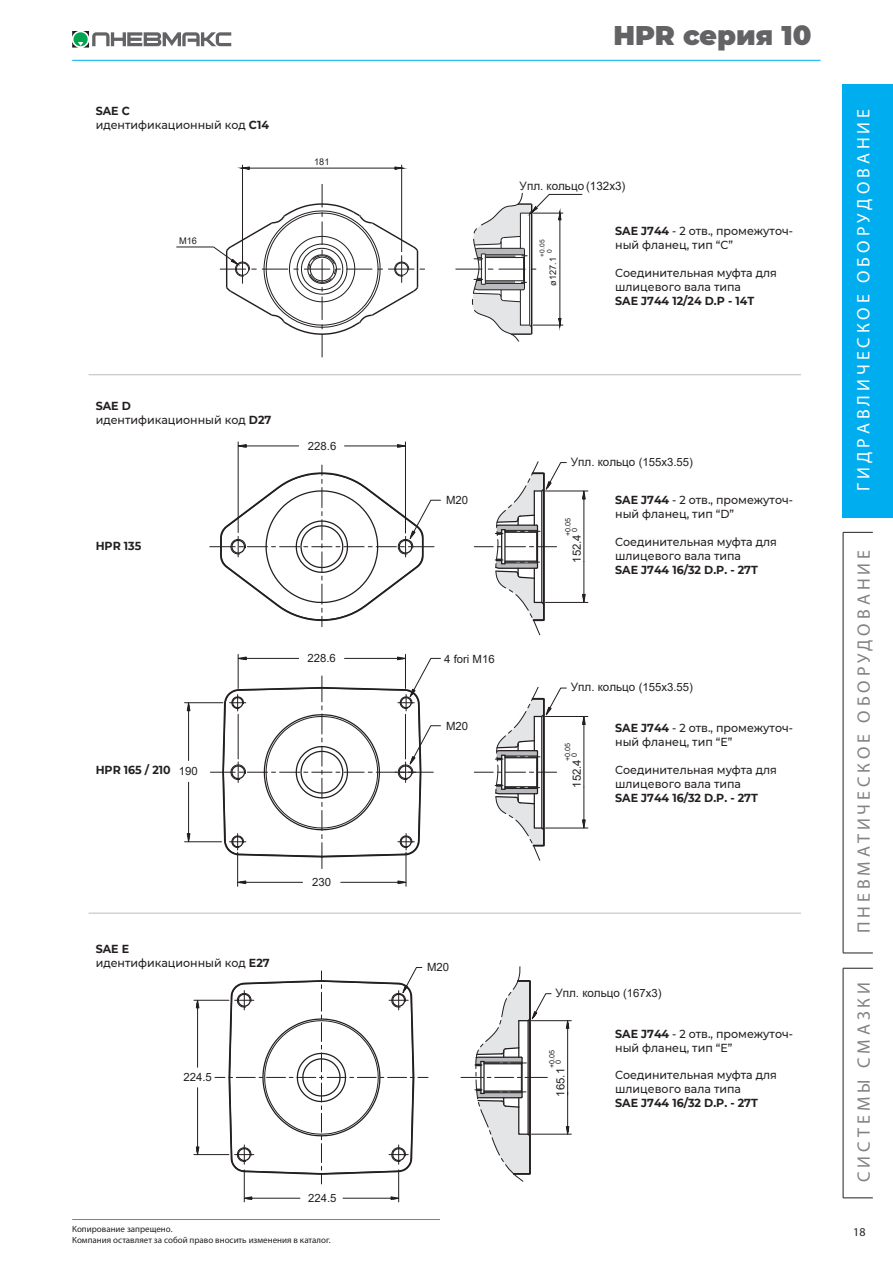
<style>
.page{position:relative;width:893px;height:1263px;background:#fff}
.page>*{position:absolute;margin:0;border:0;box-sizing:border-box;transform-origin:0 0}
.t1{font:900 27px "Montserrat";color:#636366}
.t2{font:18px "Myriad Pro";letter-spacing:.22em;color:#808285}
.t3{font:18px "Myriad Pro";letter-spacing:.22em;color:#fff}
.t4{font:12px "Myriad Pro";color:#231f20}
.t5{font:500 11.7px/14px "Montserrat";color:#231f20;scale:.95 1}
.t6{font:11.7px "Arial";color:#231f20}
.t7{font:700 11.7px "Montserrat";color:#231f20;scale:.95 1}
.t8{font:11.4px "Arial";color:#231f20}
.t9{font:9.15px "Arial";color:#231f20}
.t10{font:9px/10.8px "Myriad Pro";color:#231f20}
.t11{font:7.35px/6.6px "Arial";color:#231f20}
.t12{font:6.6px/7.4px "Arial";color:#231f20}
.s1{font-weight:700}
.s2{font-size:11.4px}
</style>
<div class="page">
<hr style="left:72px;top:60px;width:749px;height:1px;background:#00aeef">
<hr style="left:72px;top:1219px;width:368px;height:1px;background:#00aeef">
<svg style="left:72px;top:31px;width:159px;height:17px"></svg>
<div style="left:843px;top:84px;width:50px;height:433px;background:#00aeef"></div>
<hr style="left:843px;top:968px;width:30px;height:1px;background:#231f20">
<hr style="left:843px;top:968px;width:1px;height:230px;background:#231f20">
<hr style="left:843px;top:1197px;width:30px;height:1px;background:#231f20">
<hr style="left:843px;top:532px;width:30px;height:1px;background:#231f20">
<hr style="left:843px;top:532px;width:1px;height:421px;background:#231f20">
<hr style="left:843px;top:953px;width:30px;height:1px;background:#231f20">
<svg style="left:196px;top:999px;width:4px;height:9px"></svg>
<svg style="left:196px;top:1146px;width:4px;height:10px"></svg>
<svg style="left:243px;top:1196px;width:9px;height:4px"></svg>
<svg style="left:390px;top:1196px;width:10px;height:4px"></svg>
<svg style="left:566px;top:1021px;width:4px;height:8px"></svg>
<svg style="left:566px;top:1126px;width:4px;height:8px"></svg>
<hr style="left:194px;top:1000px;width:35px;height:1px;background:#231f20">
<hr style="left:194px;top:1154px;width:35px;height:1px;background:#231f20">
<hr style="left:197px;top:1008px;width:1px;height:59px;background:#231f20">
<hr style="left:197px;top:1088px;width:1px;height:59px;background:#231f20">
<hr style="left:244px;top:1170px;width:1px;height:32px;background:#231f20">
<hr style="left:398px;top:1170px;width:1px;height:32px;background:#231f20">
<hr style="left:252px;top:1198px;width:48px;height:1px;background:#231f20">
<hr style="left:343px;top:1198px;width:48px;height:1px;background:#231f20">
<hr style="left:531px;top:1020px;width:40px;height:1px;background:#231f20">
<hr style="left:531px;top:1134px;width:40px;height:1px;background:#231f20">
<hr style="left:567px;top:1028px;width:1px;height:67px;background:#231f20">
<hr style="left:567px;top:1092px;width:1px;height:35px;background:#231f20">
<svg style="left:215px;top:967px;width:213px;height:217px"></svg>
<svg style="left:461px;top:966px;width:91px;height:216px"></svg>
<svg style="left:238px;top:880px;width:8px;height:4px"></svg>
<svg style="left:397px;top:880px;width:9px;height:4px"></svg>
<svg style="left:186px;top:703px;width:5px;height:8px"></svg>
<svg style="left:186px;top:833px;width:5px;height:10px"></svg>
<svg style="left:582px;top:717px;width:4px;height:8px"></svg>
<svg style="left:582px;top:819px;width:4px;height:9px"></svg>
<hr style="left:237px;top:852px;width:1px;height:34px;background:#231f20">
<hr style="left:406px;top:852px;width:1px;height:34px;background:#231f20">
<hr style="left:246px;top:882px;width:57px;height:1px;background:#231f20">
<hr style="left:341px;top:882px;width:57px;height:1px;background:#231f20">
<hr style="left:238px;top:654px;width:1px;height:34px;background:#231f20">
<hr style="left:405px;top:654px;width:1px;height:34px;background:#231f20">
<hr style="left:185px;top:702px;width:38px;height:1px;background:#231f20">
<hr style="left:185px;top:841px;width:37px;height:1px;background:#231f20">
<hr style="left:188px;top:711px;width:1px;height:49px;background:#231f20">
<hr style="left:188px;top:782px;width:1px;height:52px;background:#231f20">
<svg style="left:210px;top:656px;width:231px;height:212px"></svg>
<hr style="left:545px;top:716px;width:43px;height:1px;background:#231f20">
<hr style="left:545px;top:828px;width:43px;height:1px;background:#231f20">
<hr style="left:584px;top:724px;width:1px;height:63px;background:#231f20">
<hr style="left:584px;top:787px;width:1px;height:33px;background:#231f20">
<svg style="left:474px;top:686px;width:93px;height:175px"></svg>
<svg style="left:582px;top:490px;width:4px;height:10px"></svg>
<svg style="left:582px;top:594px;width:4px;height:8px"></svg>
<svg style="left:237px;top:444px;width:10px;height:4px"></svg>
<svg style="left:397px;top:444px;width:8px;height:4px"></svg>
<hr style="left:545px;top:491px;width:43px;height:1px;background:#231f20">
<hr style="left:545px;top:602px;width:43px;height:1px;background:#231f20">
<hr style="left:584px;top:499px;width:1px;height:62px;background:#231f20">
<hr style="left:584px;top:561px;width:1px;height:33px;background:#231f20">
<svg style="left:210px;top:465px;width:231px;height:162px"></svg>
<hr style="left:238px;top:442px;width:1px;height:90px;background:#231f20">
<hr style="left:405px;top:442px;width:1px;height:91px;background:#231f20">
<hr style="left:246px;top:446px;width:53px;height:1px;background:#231f20">
<hr style="left:344px;top:446px;width:53px;height:1px;background:#231f20">
<svg style="left:474px;top:461px;width:93px;height:174px"></svg>
<hr style="left:176px;top:247px;width:38px;height:1px;background:#231f20">
<hr style="left:242px;top:165px;width:1px;height:100px;background:#231f20">
<hr style="left:401px;top:165px;width:1px;height:87px;background:#231f20">
<svg style="left:240px;top:167px;width:165px;height:3px"></svg>
<svg style="left:455px;top:193px;width:127px;height:149px"></svg>
<svg style="left:213px;top:184px;width:212px;height:173px"></svg>
<hr style="left:89px;top:374px;width:712px;height:1px;background:#bcbdc0">
<hr style="left:89px;top:913px;width:712px;height:1px;background:#bcbdc0">
<p class="t5" style="left:96px;top:104px;width:184px"><span class="s1">SAE C<br></span>идентификационный код <span class="s1">С14</span></p>
<p class="t9" style="left:179px;top:234px;width:19px">M16</p>
<p class="t9" style="left:314px;top:155px;width:17px">181</p>
<p class="t5" style="left:96px;top:398px;width:187px"><span class="s1">SAE D<br></span>идентификационный код <span class="s1">D27</span></p>
<p class="t7" style="left:96px;top:537px;width:50px">HPR 135</p>
<p class="t8" style="left:308px;top:438px;width:30px">228.6</p>
<p class="t7" style="left:96px;top:762px;width:81px">HPR 165 / 210</p>
<p class="t8" style="left:179px;top:763px;width:20px">190</p>
<p class="t8" style="left:307px;top:650px;width:30px">228.6</p>
<p class="t5" style="left:96px;top:941px;width:185px"><span class="s1">SAE E<br></span>идентификационный код <span class="s1">E27</span></p>
<p class="t8" style="left:312px;top:874px;width:20px">230</p>
<p class="t8" style="left:183px;top:1069px;width:30px">224.5</p>
<p class="t8" style="left:308px;top:1190px;width:30px">224.5</p>
<p class="t1" style="left:613px;top:15px;width:200px">HPR cерия 10</p>
<p class="t6" style="left:520px;top:178px;width:107px">Упл. кольцо (132x3)</p>
<p class="t12" style="left:538px;top:253px;width:15px;text-indent:-4px;rotate:-90deg">+0.05<br>0</p>
<p class="t9" style="left:546px;top:286px;width:30px;rotate:-90deg">ø127.1</p>
<p class="t5" style="left:615px;top:223px;width:189px"><span class="s1">SAE J744</span> - 2 отв., промежуточ&shy;ный фланец, тип “C”</p>
<p class="t5" style="left:615px;top:265px;width:172px">Соединительная муфта для шлицевого вала типа<br><span class="s1">SAE J744 12/24 D.P - 14T</span></p>
<p class="t8" style="left:446px;top:492px;width:24px">M20</p>
<p class="t8" style="left:444px;top:651px;width:52px">4 fori M16</p>
<p class="t8" style="left:446px;top:718px;width:24px">M20</p>
<p class="t6" style="left:571px;top:453px;width:124px">Упл. кольцо <span class="s2">(155x3.55)</span></p>
<p class="t11" style="left:564px;top:532px;width:16px;text-indent:-4px;rotate:-90deg">+0.05<br>0</p>
<p class="t8" style="left:569px;top:563px;width:30px;rotate:-90deg">152.4</p>
<p class="t5" style="left:615px;top:492px;width:189px"><span class="s1">SAE J744</span> - 2 отв., промежуточ&shy;ный фланец, тип “D”</p>
<p class="t5" style="left:615px;top:534px;width:172px">Соединительная муфта для шлицевого вала типа<br><span class="s1">SAE J744 16/32 D.P. - 27T</span></p>
<p class="t6" style="left:571px;top:679px;width:124px">Упл. кольцо <span class="s2">(155x3.55)</span></p>
<p class="t11" style="left:564px;top:757px;width:16px;text-indent:-4px;rotate:-90deg">+0.05<br>0</p>
<p class="t8" style="left:569px;top:788px;width:30px;rotate:-90deg">152.4</p>
<p class="t5" style="left:615px;top:721px;width:189px"><span class="s1">SAE J744</span> - 2 отв., промежуточ&shy;ный фланец, тип “E”</p>
<p class="t5" style="left:615px;top:762px;width:172px">Соединительная муфта для шлицевого вала типа<br><span class="s1">SAE J744 16/32 D.P. - 27T</span></p>
<p class="t8" style="left:427px;top:959px;width:24px">M20</p>
<p class="t6" style="left:555px;top:984px;width:108px">Упл. кольцо <span class="s2">(167x3)</span></p>
<p class="t11" style="left:549px;top:1064px;width:16px;text-indent:-4px;rotate:-90deg">+0.05<br>0</p>
<p class="t8" style="left:552px;top:1096px;width:30px;rotate:-90deg">165.1</p>
<p class="t5" style="left:615px;top:1026px;width:189px"><span class="s1">SAE J744</span> - 2 отв., промежуточ&shy;ный фланец, тип “E”</p>
<p class="t5" style="left:615px;top:1068px;width:172px">Соединительная муфта для шлицевого вала типа<br><span class="s1">SAE J744 16/32 D.P. - 27T</span></p>
<h2 class="t3" style="left:852px;top:491px;width:383px;rotate:-90deg">ГИДРАВЛИЧЕСКОЕ ОБОРУДОВАНИЕ</h2>
<h2 class="t2" style="left:853px;top:933px;width:385px;rotate:-90deg">ПНЕВМАТИЧЕСКОЕ ОБОРУДОВАНИЕ</h2>
<h2 class="t2" style="left:853px;top:1182px;width:202px;rotate:-90deg">СИСТЕМЫ СМАЗКИ</h2>
<p class="t10" style="left:72px;top:1223px;width:260px">Копирование запрещено.<br>Компания оставляет за собой право вносить изменения в каталог.</p>
<p class="t4" style="left:853px;top:1224px;width:14px">18</p>
</div>
